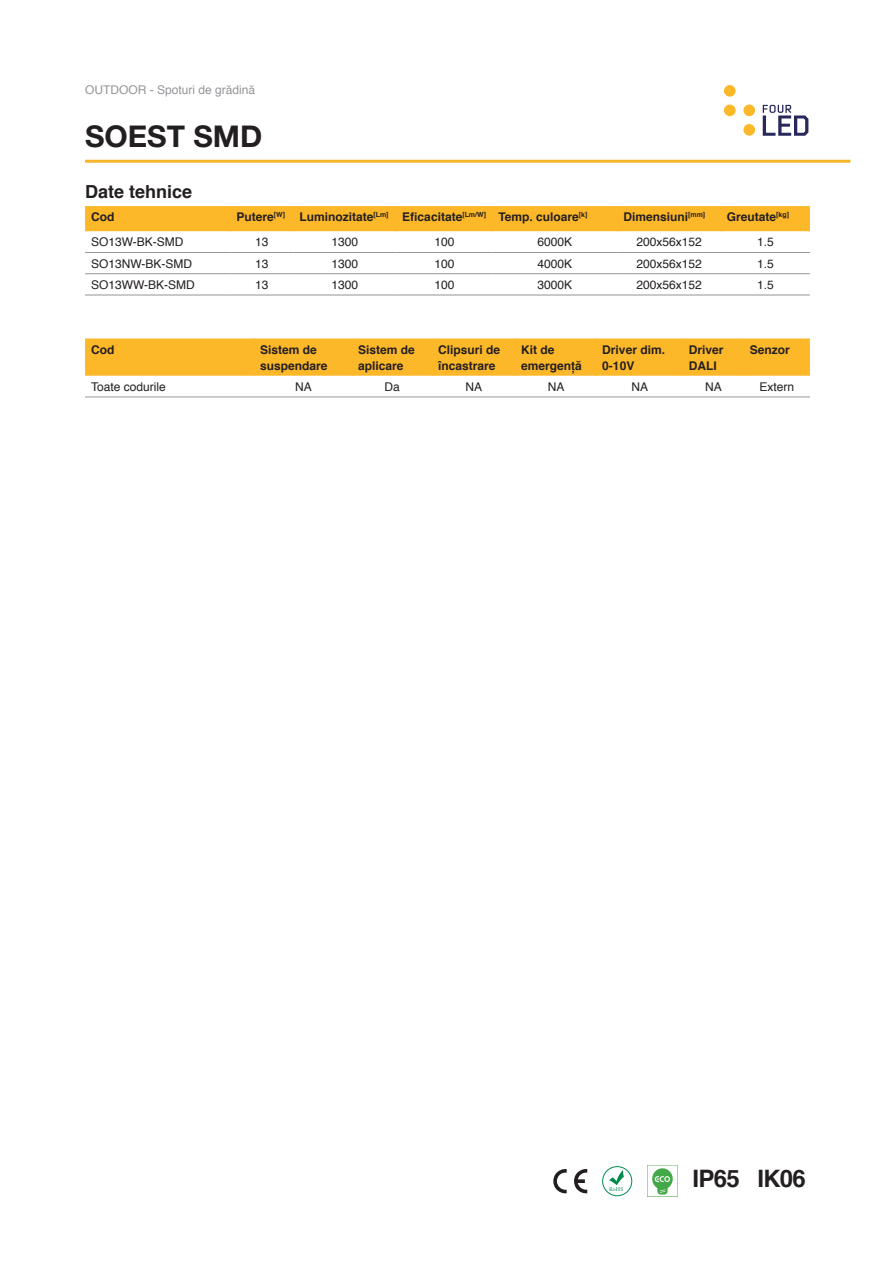
<style>
.page{position:relative;width:893px;height:1263px;background:#fff}
.page>*{position:absolute;margin:0;border:0;box-sizing:border-box;transform-origin:0 0}
.t1{font:700 30px "Helvetica Neue";color:#231f20}
.t2{font:700 24px "Helvetica";letter-spacing:-.03em;color:#231f20}
.t3{font:700 18px "Helvetica";color:#231f20}
.t4{font:700 12px/16.2px "Helvetica";color:#231f20}
.t5{font:12px "Helvetica";color:#231f20}
.t6{font:12px "Helvetica";color:#939598}
.t7{font:5.85px "Minion Pro";color:#008b4e}
</style>
<div class="page">
<hr style="left:85px;top:160px;width:765px;height:3px;background:#f5b42b">
<svg style="left:763px;top:105px;width:45px;height:31px"></svg>
<div style="left:743px;top:105px;width:12px;height:11px;background:#fdb82a;border-radius:50%"></div>
<div style="left:743px;top:124px;width:12px;height:12px;background:#fdb82a;border-radius:50%"></div>
<div style="left:724px;top:85px;width:12px;height:12px;background:#fdb82a;border-radius:50%"></div>
<div style="left:724px;top:105px;width:12px;height:11px;background:#fdb82a;border-radius:50%"></div>
<svg style="left:574px;top:1169px;width:13px;height:25px"></svg>
<svg style="left:553px;top:1169px;width:14px;height:25px"></svg>
<svg style="left:609px;top:1170px;width:15px;height:15px"></svg>
<div style="left:602px;top:1166px;width:30px;height:30px;border:1px solid #008b4e;border-radius:50%"></div>
<img style="left:647px;top:1166px;width:31px;height:30px">
<hr style="left:85px;top:252px;width:145px;height:1px;background:#939598">
<hr style="left:230px;top:252px;width:63px;height:1px;background:#939598">
<hr style="left:293px;top:252px;width:103px;height:1px;background:#939598">
<hr style="left:396px;top:252px;width:96px;height:1px;background:#939598">
<hr style="left:492px;top:252px;width:125px;height:1px;background:#939598">
<hr style="left:617px;top:252px;width:104px;height:1px;background:#939598">
<hr style="left:721px;top:252px;width:89px;height:1px;background:#939598">
<hr style="left:85px;top:273px;width:145px;height:1px;background:#939598">
<hr style="left:230px;top:273px;width:63px;height:1px;background:#939598">
<hr style="left:293px;top:273px;width:103px;height:1px;background:#939598">
<hr style="left:396px;top:273px;width:96px;height:1px;background:#939598">
<hr style="left:492px;top:273px;width:125px;height:1px;background:#939598">
<hr style="left:617px;top:273px;width:104px;height:1px;background:#939598">
<hr style="left:721px;top:273px;width:89px;height:1px;background:#939598">
<hr style="left:85px;top:295px;width:145px;height:1px;background:#939598">
<hr style="left:230px;top:295px;width:63px;height:1px;background:#939598">
<hr style="left:293px;top:295px;width:103px;height:1px;background:#939598">
<hr style="left:396px;top:295px;width:96px;height:1px;background:#939598">
<hr style="left:492px;top:295px;width:125px;height:1px;background:#939598">
<hr style="left:617px;top:295px;width:104px;height:1px;background:#939598">
<hr style="left:721px;top:295px;width:89px;height:1px;background:#939598">
<div style="left:85px;top:206px;width:725px;height:25px;background:#fdb82a"></div>
<hr style="left:720px;top:206px;width:2px;height:25px;background:#fdb82a">
<div style="left:85px;top:338px;width:725px;height:38px;background:#fdb82a"></div>
<hr style="left:85px;top:397px;width:169px;height:1px;background:#939598">
<hr style="left:254px;top:397px;width:98px;height:1px;background:#939598">
<hr style="left:352px;top:397px;width:80px;height:1px;background:#939598">
<hr style="left:432px;top:397px;width:83px;height:1px;background:#939598">
<hr style="left:515px;top:397px;width:81px;height:1px;background:#939598">
<hr style="left:596px;top:397px;width:87px;height:1px;background:#939598">
<hr style="left:683px;top:397px;width:61px;height:1px;background:#939598">
<hr style="left:744px;top:397px;width:66px;height:1px;background:#939598">
<hr style="left:254px;top:338px;width:1px;height:38px;background:#fdb82a">
<hr style="left:351px;top:338px;width:2px;height:38px;background:#fdb82a">
<hr style="left:431px;top:338px;width:2px;height:38px;background:#fdb82a">
<hr style="left:514px;top:338px;width:2px;height:38px;background:#fdb82a">
<hr style="left:596px;top:338px;width:1px;height:38px;background:#fdb82a">
<hr style="left:682px;top:338px;width:1px;height:38px;background:#fdb82a">
<hr style="left:743px;top:338px;width:2px;height:38px;background:#fdb82a">
<p class="t6" style="left:85px;top:81px;width:172px">OUTDOOR - Spoturi de grădină</p>
<p class="t1" style="left:85px;top:113px;width:179px">SOEST SMD</p>
<p class="t3" style="left:85px;top:178px;width:109px">Date tehnice</p>
<p class="t4" style="left:91px;top:209px;width:25px">Cod</p>
<p class="t4" style="left:236px;top:209px;width:50px">Putere<sup>[W]</sup></p>
<p class="t4" style="left:299px;top:209px;width:91px">Luminozitate<sup>[Lm]</sup></p>
<p class="t4" style="left:402px;top:209px;width:85px">Eficacitate<sup>[Lm/W]</sup></p>
<p class="t4" style="left:498px;top:209px;width:91px">Temp. culoare<sup>[k]</sup></p>
<p class="t4" style="left:623px;top:209px;width:83px">Dimensiuni<sup>[mm]</sup></p>
<p class="t4" style="left:727px;top:209px;width:64px">Greutate<sup>[kg]</sup></p>
<p class="t5" style="left:91px;top:233px;width:94px">SO13W-BK-SMD</p>
<p class="t5" style="left:255px;top:233px;width:15px">13</p>
<p class="t5" style="left:331px;top:233px;width:28px">1300</p>
<p class="t5" style="left:434px;top:233px;width:22px">100</p>
<p class="t5" style="left:538px;top:233px;width:36px">6000K</p>
<p class="t5" style="left:636px;top:233px;width:67px">200x56x152</p>
<p class="t5" style="left:757px;top:233px;width:18px">1.5</p>
<p class="t5" style="left:91px;top:254px;width:103px">SO13NW-BK-SMD</p>
<p class="t5" style="left:255px;top:254px;width:15px">13</p>
<p class="t5" style="left:331px;top:254px;width:28px">1300</p>
<p class="t5" style="left:434px;top:254px;width:22px">100</p>
<p class="t5" style="left:538px;top:254px;width:36px">4000K</p>
<p class="t5" style="left:636px;top:254px;width:67px">200x56x152</p>
<p class="t5" style="left:757px;top:254px;width:18px">1.5</p>
<p class="t5" style="left:91px;top:275px;width:105px">SO13WW-BK-SMD</p>
<p class="t5" style="left:255px;top:275px;width:15px">13</p>
<p class="t5" style="left:331px;top:275px;width:28px">1300</p>
<p class="t5" style="left:434px;top:275px;width:22px">100</p>
<p class="t5" style="left:538px;top:275px;width:36px">3000K</p>
<p class="t5" style="left:636px;top:275px;width:67px">200x56x152</p>
<p class="t5" style="left:757px;top:275px;width:18px">1.5</p>
<p class="t4" style="left:91px;top:341px;width:25px">Cod</p>
<p class="t4" style="left:260px;top:341px;width:58px">Sistem de</p>
<p class="t4" style="left:260px;top:357px;width:69px">suspendare</p>
<p class="t4" style="left:358px;top:341px;width:58px">Sistem de aplicare</p>
<p class="t4" style="left:438px;top:341px;width:64px">Clipsuri de încastrare</p>
<p class="t4" style="left:521px;top:341px;width:35px">Kit de</p>
<p class="t4" style="left:521px;top:357px;width:62px">emergență</p>
<p class="t4" style="left:602px;top:341px;width:64px">Driver dim.<br>0-10V</p>
<p class="t4" style="left:689px;top:341px;width:36px">Driver</p>
<p class="t4" style="left:689px;top:357px;width:29px">DALI</p>
<p class="t4" style="left:750px;top:341px;width:42px">Senzor</p>
<p class="t5" style="left:91px;top:377px;width:76px">Toate codurile</p>
<p class="t5" style="left:295px;top:377px;width:18px">NA</p>
<p class="t5" style="left:384px;top:377px;width:17px">Da</p>
<p class="t5" style="left:465px;top:377px;width:18px">NA</p>
<p class="t5" style="left:548px;top:377px;width:18px">NA</p>
<p class="t5" style="left:631px;top:377px;width:18px">NA</p>
<p class="t5" style="left:705px;top:377px;width:18px">NA</p>
<p class="t5" style="left:759px;top:377px;width:36px">Extern</p>
<p class="t7" style="left:609px;top:1185px;width:15px">RoHS</p>
<p class="t2" style="left:693px;top:1160px;width:49px">IP65</p>
<p class="t2" style="left:757px;top:1160px;width:50px">IK06</p>
</div>
